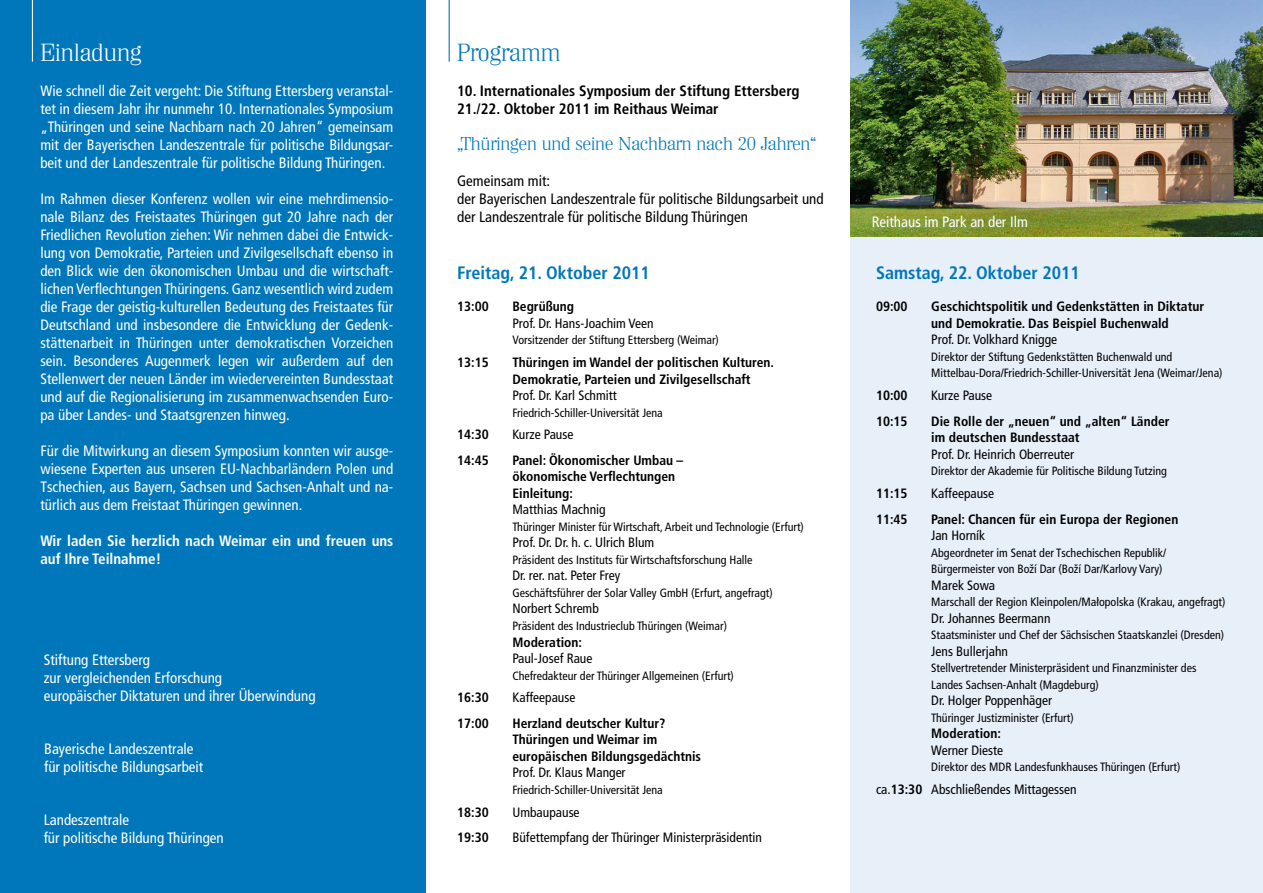
<style>
.page{position:relative;width:1263px;height:893px;background:#fff}
.page>*{position:absolute;margin:0;border:0;box-sizing:border-box;transform-origin:0 0}
.t1{font:300 24px "Wichita";color:#fff}
.t2{font:300 24px "Wichita";color:#0077ba}
.t3{font:700 condensed 18px "Frutiger";color:#0077ba}
.t4{font:300 18px "Wichita";letter-spacing:-.01em;color:#0077ba}
.t5{font:condensed 15px/18px "Frutiger";color:#fff;text-align:justify}
.t6{font:condensed 15px/18px "Frutiger";color:#000}
.t7{font:700 condensed 15px/18px "Frutiger";color:#000}
.t8{font:700 condensed 15px/18px "Frutiger";color:#fff}
.t9{font:700 condensed 13.5px/16.5px "Frutiger";color:#000}
.t10{font:condensed 13.5px "Frutiger";color:#000}
.t11{font:condensed 12px/16.5px "Frutiger";color:#000}
.s1{font-weight:700}
</style>
<div class="page">
<div style="left:0;top:0;width:425px;height:893px;background:#0077ba"></div>
<hr style="left:32px;top:0;width:1px;height:62px;background:#fff">
<hr style="left:449px;top:0;width:1px;height:62px;background:#0077ba">
<div style="left:850px;top:0;width:413px;height:893px;background:#e7eff9"></div>
<img style="left:850px;top:0;width:413px;height:236px">
<h1 class="t1" style="left:40px;top:38px;width:103px">Einladung</h1>
<p class="t5" style="left:40px;top:82px;width:354px">Wie schnell die Zeit vergeht: Die Stiftung Ettersberg veranstal&shy;tet in diesem Jahr ihr nunmehr 10. Internationales Symposium „Thüringen und seine Nachbarn nach 20 Jahren“ gemeinsam mit der Bayerischen Landeszentrale für politische Bildungsar&shy;beit und der Landeszentrale für politische Bildung Thüringen.</p>
<p class="t5" style="left:40px;top:190px;width:354px">Im Rahmen dieser Konferenz wollen wir eine mehrdimensio&shy;nale Bilanz des Freistaates Thüringen gut 20 Jahre nach der Friedlichen Revolution ziehen: Wir nehmen dabei die Entwick&shy;lung von Demokratie, Parteien und Zivilgesellschaft ebenso in den Blick wie den ökonomischen Umbau und die wirtschaft&shy;lichen Verflechtungen Thüringens. Ganz wesentlich wird zudem die Frage der geistig-kulturellen Bedeutung des Freistaates für Deutschland und insbesondere die Entwicklung der Gedenk&shy;stättenarbeit in Thüringen unter demokratischen Vorzeichen sein. Besonderes Augenmerk legen wir außerdem auf den Stellenwert der neuen Länder im wiedervereinten Bundesstaat und auf die Regionalisierung im zusammenwachsenden Euro&shy;pa über Landes- und Staatsgrenzen hinweg.</p>
<p class="t5" style="left:40px;top:442px;width:354px">Für die Mitwirkung an diesem Symposium konnten wir ausge&shy;wiesene Experten aus unseren EU-Nachbarländern Polen und Tschechien, aus Bayern, Sachsen und Sachsen-Anhalt und na&shy;türlich aus dem Freistaat Thüringen gewinnen.</p>
<p class="t8" style="left:40px;top:532px;width:354px">Wir laden Sie herzlich nach Weimar ein und freuen uns auf Ihre Teilnahme!</p>
<p class="t5" style="left:44px;top:651px;width:273px;text-align:left">Stiftung Ettersberg<br>zur vergleichenden Erforschung<br>europäischer Diktaturen und ihrer Überwindung</p>
<p class="t5" style="left:44px;top:740px;width:161px">Bayerische Landeszentrale für politische Bildungsarbeit</p>
<p class="t5" style="left:44px;top:811px;width:181px">Landeszentrale<br>für politische Bildung Thüringen</p>
<h1 class="t2" style="left:457px;top:38px;width:105px">Programm</h1>
<p class="t7" style="left:457px;top:82px;width:344px">10. Internationales Symposium der Stiftung Ettersberg<br>21./22. Oktober 2011 im Reithaus Weimar</p>
<p class="t4" style="left:457px;top:133px;width:361px">„Thüringen und seine Nachbarn nach 20 Jahren“</p>
<p class="t6" style="left:457px;top:172px;width:368px">Gemeinsam mit:<br>der Bayerischen Landeszentrale für politische Bildungsarbeit und der Landeszentrale für politische Bildung Thüringen</p>
<p class="t3" style="left:457px;top:262px;width:194px">Freitag, 21. Oktober 2011</p>
<p class="t9" style="left:457px;top:298px;width:33px">13:00</p>
<p class="t9" style="left:512px;top:298px;width:63px">Begrüßung</p>
<p class="t10" style="left:512px;top:315px;width:143px">Prof. Dr. Hans-Joachim Veen</p>
<p class="t11" style="left:512px;top:332px;width:208px">Vorsitzender der Stiftung Ettersberg (Weimar)</p>
<p class="t9" style="left:457px;top:354px;width:33px">13:15</p>
<p class="t9" style="left:512px;top:354px;width:263px">Thüringen im Wandel der politischen Kulturen.<br>Demokratie, Parteien und Zivilgesellschaft</p>
<p class="t10" style="left:512px;top:387px;width:106px">Prof. Dr. Karl Schmitt</p>
<p class="t11" style="left:512px;top:404px;width:152px">Friedrich-Schiller-Universität Jena</p>
<p class="t9" style="left:457px;top:427px;width:33px">14:30</p>
<p class="t10" style="left:512px;top:427px;width:62px">Kurze Pause</p>
<p class="t9" style="left:457px;top:452px;width:33px">14:45</p>
<p class="t9" style="left:512px;top:452px;width:172px">Panel: Ökonomischer Umbau – ökonomische Verflechtungen<br>Einleitung:</p>
<p class="t10" style="left:512px;top:502px;width:95px">Matthias Machnig</p>
<p class="t11" style="left:512px;top:519px;width:293px">Thüringer Minister für Wirtschaft, Arbeit und Technologie (Erfurt)</p>
<p class="t10" style="left:512px;top:535px;width:143px">Prof. Dr. Dr. h. c. Ulrich Blum</p>
<p class="t11" style="left:512px;top:552px;width:242px">Präsident des Instituts für Wirtschaftsforschung Halle</p>
<p class="t10" style="left:512px;top:568px;width:109px">Dr. rer. nat. Peter Frey</p>
<p class="t11" style="left:512px;top:585px;width:262px">Geschäftsführer der Solar Valley GmbH (Erfurt, angefragt)</p>
<p class="t10" style="left:512px;top:601px;width:88px">Norbert Schremb</p>
<p class="t11" style="left:512px;top:618px;width:216px">Präsident des Industrieclub Thüringen (Weimar)</p>
<p class="t9" style="left:512px;top:634px;width:71px">Moderation:</p>
<p class="t10" style="left:512px;top:650px;width:82px">Paul-Josef Raue</p>
<p class="t11" style="left:512px;top:667px;width:223px">Chefredakteur der Thüringer Allgemeinen (Erfurt)</p>
<p class="t9" style="left:457px;top:689px;width:33px">16:30</p>
<p class="t10" style="left:512px;top:690px;width:64px">Kaffeepause</p>
<p class="t9" style="left:457px;top:715px;width:33px">17:00</p>
<p class="t9" style="left:512px;top:715px;width:190px">Herzland deutscher Kultur?<br>Thüringen und Weimar im europäischen Bildungsgedächtnis</p>
<p class="t10" style="left:512px;top:765px;width:115px">Prof. Dr. Klaus Manger</p>
<p class="t11" style="left:512px;top:782px;width:152px">Friedrich-Schiller-Universität Jena</p>
<p class="t9" style="left:457px;top:804px;width:33px">18:30</p>
<p class="t10" style="left:512px;top:804px;width:69px">Umbaupause</p>
<p class="t9" style="left:457px;top:829px;width:33px">19:30</p>
<p class="t10" style="left:512px;top:830px;width:251px">Büfettempfang der Thüringer Ministerpräsidentin</p>
<p class="t5" style="left:872px;top:213px;width:158px">Reithaus im Park an der Ilm</p>
<p class="t3" style="left:876px;top:262px;width:205px">Samstag, 22. Oktober 2011</p>
<p class="t9" style="left:876px;top:298px;width:33px">09:00</p>
<p class="t9" style="left:931px;top:298px;width:274px">Geschichtspolitik und Gedenkstätten in Diktatur und Demokratie. Das Beispiel Buchenwald</p>
<p class="t10" style="left:931px;top:332px;width:127px">Prof. Dr. Volkhard Knigge</p>
<p class="t11" style="left:931px;top:348px;width:293px">Direktor der Stiftung Gedenkstätten Buchenwald und<br>Mittelbau-Dora/Friedrich-Schiller-Universität Jena (Weimar/Jena)</p>
<p class="t9" style="left:876px;top:387px;width:33px">10:00</p>
<p class="t10" style="left:931px;top:388px;width:62px">Kurze Pause</p>
<p class="t9" style="left:876px;top:413px;width:33px">10:15</p>
<p class="t9" style="left:931px;top:413px;width:240px">Die Rolle der „neuen“ und „alten“ Länder im deutschen Bundesstaat</p>
<p class="t10" style="left:931px;top:446px;width:144px">Prof. Dr. Heinrich Oberreuter</p>
<p class="t11" style="left:931px;top:463px;width:237px">Direktor der Akademie für Politische Bildung Tutzing</p>
<p class="t9" style="left:876px;top:485px;width:33px">11:15</p>
<p class="t10" style="left:931px;top:485px;width:64px">Kaffeepause</p>
<p class="t9" style="left:876px;top:511px;width:33px">11:45</p>
<p class="t9" style="left:931px;top:511px;width:249px">Panel: Chancen für ein Europa der Regionen</p>
<p class="t10" style="left:931px;top:527px;width:55px">Jan Horník</p>
<p class="t11" style="left:931px;top:544px;width:236px">Abgeordneter im Senat der Tschechischen Republik/<br>Bürgermeister von Boží Dar (Boží Dar/Karlovy Vary)</p>
<p class="t10" style="left:931px;top:577px;width:65px">Marek Sowa</p>
<p class="t11" style="left:931px;top:594px;width:296px">Marschall der Region Kleinpolen/Małopolska (Krakau, angefragt)</p>
<p class="t10" style="left:931px;top:610px;width:121px">Dr. Johannes Beermann</p>
<p class="t11" style="left:931px;top:627px;width:294px">Staatsminister und Chef der Sächsischen Staatskanzlei (Dresden)</p>
<p class="t10" style="left:931px;top:643px;width:78px">Jens Bullerjahn</p>
<p class="t11" style="left:931px;top:660px;width:267px">Stellvertretender Ministerpräsident und Finanzminister des<br>Landes Sachsen-Anhalt (Magdeburg)</p>
<p class="t10" style="left:931px;top:692px;width:122px">Dr. Holger Poppenhäger</p>
<p class="t11" style="left:931px;top:709px;width:144px">Thüringer Justizminister (Erfurt)</p>
<p class="t9" style="left:931px;top:725px;width:71px">Moderation:</p>
<p class="t10" style="left:931px;top:742px;width:73px">Werner Dieste</p>
<p class="t11" style="left:931px;top:759px;width:251px">Direktor des MDR Landesfunkhauses Thüringen (Erfurt)</p>
<p class="t10" style="left:876px;top:781px;width:202px">ca.<span class="s1">13:30</span> Abschließendes Mittagessen</p>
</div>
